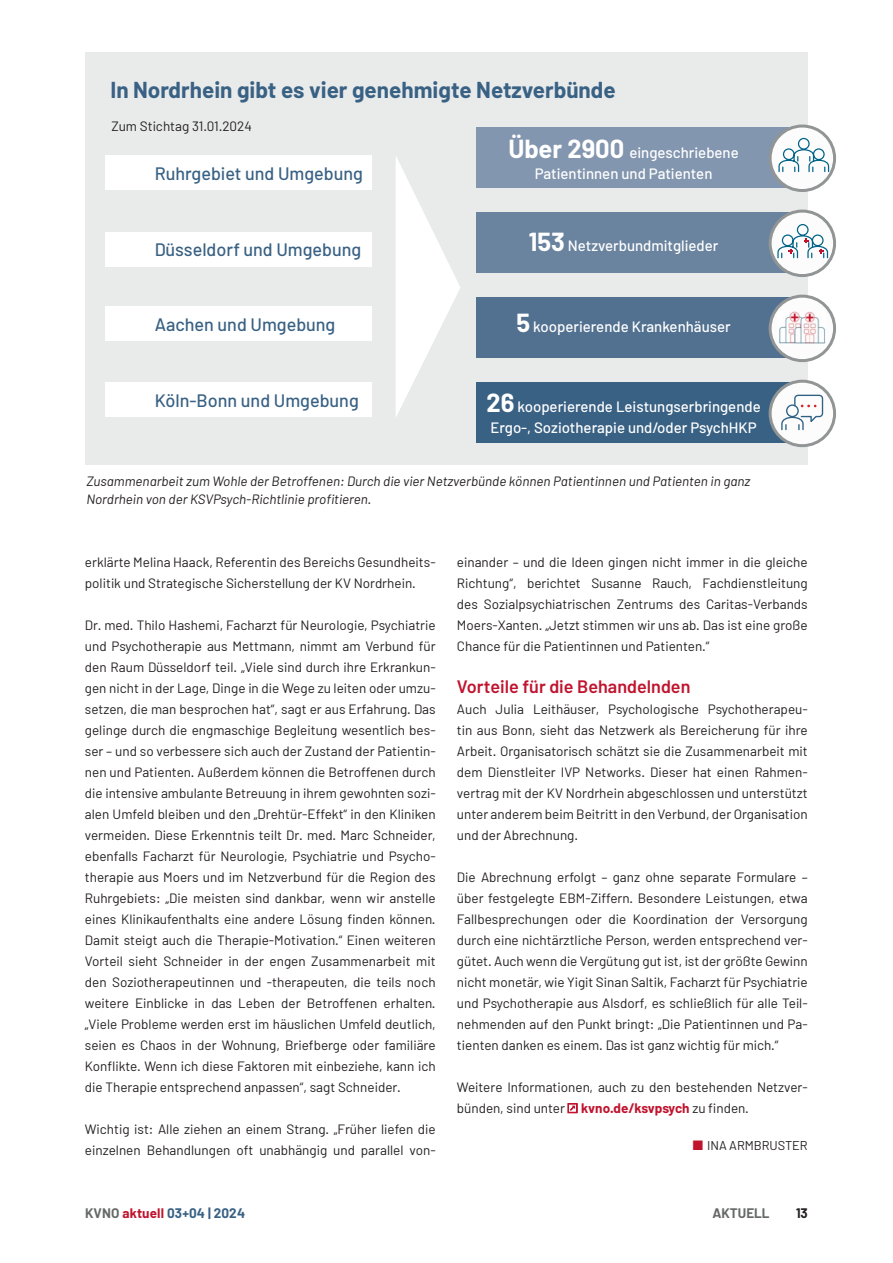
<style>
.page{position:relative;width:893px;height:1263px;background:#fff}
.page>*{position:absolute;margin:0;border:0;box-sizing:border-box;transform-origin:0 0}
.t1{font:700 22.5px "Barlow";color:#396184}
.t2{font:500 18px "Barlow";color:#396184}
.KVNO_H2_Zwischenhead{font:600 18px "Barlow";color:#c0142e}
.KVNO_Dachzeile{font:500 15px/21px "Barlow";color:#fff;text-align:center}
.KVNO_p{font:13.5px/21px "Barlow";color:#231f20;text-align:justify}
.KVNO_BU{font:italic 13.5px/18px "Barlow";color:#231f20}
.t3{font:700 13.5px "Barlow";letter-spacing:.01em;color:#396184}
.KVNO_BU-2{font:13.5px "Barlow";color:#231f20}
.t4{font:700 13.5px "Barlow";color:#676969}
.t5{font:700 13.5px "Barlow";color:#231f20}
.KVNO_Autor{font:12.75px "Barlow";color:#231f20}
.s1{font-weight:700;font-size:25.5px}
.s2{font-weight:700;color:#c0142e}
.s3{color:#c0142e}
.s4{color:#676969}
</style>
<div class="page">
<div style="left:85px;top:52px;width:723px;height:412px;background:#e9eaea"></div>
<div style="left:106px;top:155px;width:266px;height:35px;background:#fff"></div>
<div style="left:106px;top:232px;width:266px;height:35px;background:#fff"></div>
<div style="left:106px;top:306px;width:266px;height:35px;background:#fff"></div>
<div style="left:106px;top:382px;width:266px;height:34px;background:#fff"></div>
<div style="left:476px;top:127px;width:332px;height:61px;background:#8396af"></div>
<div style="left:476px;top:212px;width:332px;height:61px;background:#6a839f"></div>
<div style="left:476px;top:297px;width:332px;height:61px;background:#527190"></div>
<div style="left:476px;top:382px;width:332px;height:61px;background:#396184"></div>
<svg style="left:396px;top:157px;width:64px;height:259px"></svg>
<svg style="left:770px;top:296px;width:65px;height:65px;fill:#fcfcfc"></svg>
<div style="left:769px;top:295px;width:67px;height:67px;border:3px solid #929595;border-radius:50%"></div>
<img style="left:778px;top:311px;width:47px;height:33px">
<svg style="left:770px;top:211px;width:65px;height:65px"></svg>
<div style="left:769px;top:210px;width:67px;height:67px;border:3px solid #929595;border-radius:50%"></div>
<svg style="left:770px;top:126px;width:65px;height:64px"></svg>
<div style="left:769px;top:125px;width:67px;height:67px;border:3px solid #929595;border-radius:50%"></div>
<svg style="left:770px;top:381px;width:65px;height:65px"></svg>
<div style="left:769px;top:380px;width:67px;height:67px;border:3px solid #929595;border-radius:50%"></div>
<svg style="left:780px;top:394px;width:44px;height:37px"></svg>
<svg style="left:778px;top:137px;width:52px;height:36px"></svg>
<svg style="left:777px;top:223px;width:52px;height:36px"></svg>
<svg style="left:567px;top:1103px;width:11px;height:11px"></svg>
<p class="t1" style="left:110px;top:76px;width:507px">In Nordrhein gibt es vier genehmigte Netzverbünde</p>
<p class="KVNO_BU-2" style="left:111px;top:117px;width:142px">Zum Stichtag 31.01.2024</p>
<p class="t2" style="left:155px;top:162px;width:210px">Ruhrgebiet und Umgebung</p>
<p class="t2" style="left:155px;top:238px;width:208px">Düsseldorf und Umgebung</p>
<p class="t2" style="left:155px;top:314px;width:182px">Aachen und Umgebung</p>
<p class="t2" style="left:155px;top:390px;width:206px">Köln-Bonn und Umgebung</p>
<p class="KVNO_Dachzeile" style="left:508px;top:141px;width:232px"><span class="s1">Über 2900</span> eingeschriebene<br>Patientinnen und Patienten</p>
<p class="KVNO_Dachzeile" style="left:529px;top:235px;width:191px"><span class="s1">153</span> Netzverbundmitglieder</p>
<p class="KVNO_Dachzeile" style="left:516px;top:316px;width:216px"><span class="s1">5</span> kooperierende Krankenhäuser</p>
<p class="KVNO_Dachzeile" style="left:486px;top:395px;width:276px;text-align:left"><span class="s1">26</span> kooperierende Leistungserbringende<br>Ergo-, Soziotherapie und/oder PsychHKP</p>
<p class="KVNO_BU" style="left:86px;top:472px;width:665px">Zusammenarbeit zum Wohle der Betroffenen: Durch die vier Netzverbünde können Patientinnen und Patienten in ganz<br>Nordrhein von der KSVPsych-Richtlinie profitieren.</p>
<p class="KVNO_p" style="left:85px;top:551px;width:352px">erklärte Melina Haack, Referentin des Bereichs Gesundheits&shy;politik und Strategische Sicherstellung der KV Nordrhein.</p>
<p class="KVNO_p" style="left:85px;top:614px;width:352px">Dr. med. Thilo Hashemi, Facharzt für Neurologie, Psychiatrie und Psychotherapie aus Mettmann, nimmt am Verbund für den Raum Düsseldorf teil. „Viele sind durch ihre Erkrankun&shy;gen nicht in der Lage, Dinge in die Wege zu leiten oder umzu&shy;setzen, die man besprochen hat“, sagt er aus Erfahrung. Das gelinge durch die engmaschige Begleitung wesentlich bes&shy;ser – und so verbessere sich auch der Zustand der Patientin&shy;nen und Patienten. Außerdem können die Betroffenen durch die intensive ambulante Betreuung in ihrem gewohnten sozi&shy;alen Umfeld bleiben und den „Drehtür-Effekt“ in den Kliniken vermeiden. Diese Erkenntnis teilt Dr. med. Marc Schneider, ebenfalls Facharzt für Neurologie, Psychiatrie und Psycho&shy;therapie aus Moers und im Netzverbund für die Region des Ruhrgebiets: „Die meisten sind dankbar, wenn wir anstelle eines Klinikaufenthalts eine andere Lösung finden können.<br>Damit steigt auch die Therapie-Motivation.“ Einen weiteren Vorteil sieht Schneider in der engen Zusammenarbeit mit den Soziotherapeutinnen und -therapeuten, die teils noch weitere Einblicke in das Leben der Betroffenen erhalten. „Viele Probleme werden erst im häuslichen Umfeld deutlich, seien es Chaos in der Wohnung, Briefberge oder familiäre Konflikte. Wenn ich diese Faktoren mit einbeziehe, kann ich die Therapie entsprechend anpassen“, sagt Schneider.</p>
<p class="KVNO_p" style="left:85px;top:1118px;width:352px">Wichtig ist: Alle ziehen an einem Strang. „Früher liefen die einzelnen Behandlungen oft unabhängig und parallel von-</p>
<p class="KVNO_p" style="left:457px;top:551px;width:352px">einander – und die Ideen gingen nicht immer in die gleiche Richtung“, berichtet Susanne Rauch, Fachdienstleitung des Sozialpsychiatrischen Zentrums des Caritas-Verbands Moers-Xanten. „Jetzt stimmen wir uns ab. Das ist eine große Chance für die Patientinnen und Patienten.“</p>
<p class="KVNO_H2_Zwischenhead" style="left:457px;top:675px;width:235px">Vorteile für die Behandelnden</p>
<p class="KVNO_p" style="left:457px;top:698px;width:352px">Auch Julia Leithäuser, Psychologische Psychotherapeu&shy;tin aus Bonn, sieht das Netzwerk als Bereicherung für ihre Arbeit. Organisatorisch schätzt sie die Zusammenarbeit mit dem Dienstleiter IVP Networks. Dieser hat einen Rahmen&shy;vertrag mit der KV Nordrhein abgeschlossen und unterstützt unter anderem beim Beitritt in den Verbund, der Organisation und der Abrechnung.</p>
<p class="KVNO_p" style="left:457px;top:866px;width:352px">Die Abrechnung erfolgt – ganz ohne separate Formulare – über festgelegte EBM-Ziffern. Besondere Leistungen, etwa Fallbesprechungen oder die Koordination der Versorgung durch eine nichtärztliche Person, werden entsprechend ver&shy;gütet. Auch wenn die Vergütung gut ist, ist der größte Gewinn nicht monetär, wie Yigit Sinan Saltik, Facharzt für Psychiatrie und Psychotherapie aus Alsdorf, es schließlich für alle Teil&shy;nehmenden auf den Punkt bringt: „Die Patientinnen und Pa&shy;tienten danken es einem. Das ist ganz wichtig für mich.“</p>
<p class="KVNO_p" style="left:457px;top:1076px;width:352px">Weitere Informationen, auch zu den bestehenden Netzver&shy;bünden, sind unter <span class="s2">kvno.de/ksvpsych</span> zu finden.</p>
<p class="KVNO_Autor" style="left:692px;top:1138px;width:117px"><span class="s3">■</span> INA ARMBRUSTER</p>
<p class="t3" style="left:85px;top:1205px;width:162px"><span class="s4">KVNO</span> <span class="s3">aktuell</span> 03+04 | 2024</p>
<p class="t4" style="left:712px;top:1205px;width:59px">AKTUELL</p>
<p class="t5" style="left:796px;top:1205px;width:13px">13</p>
</div>
